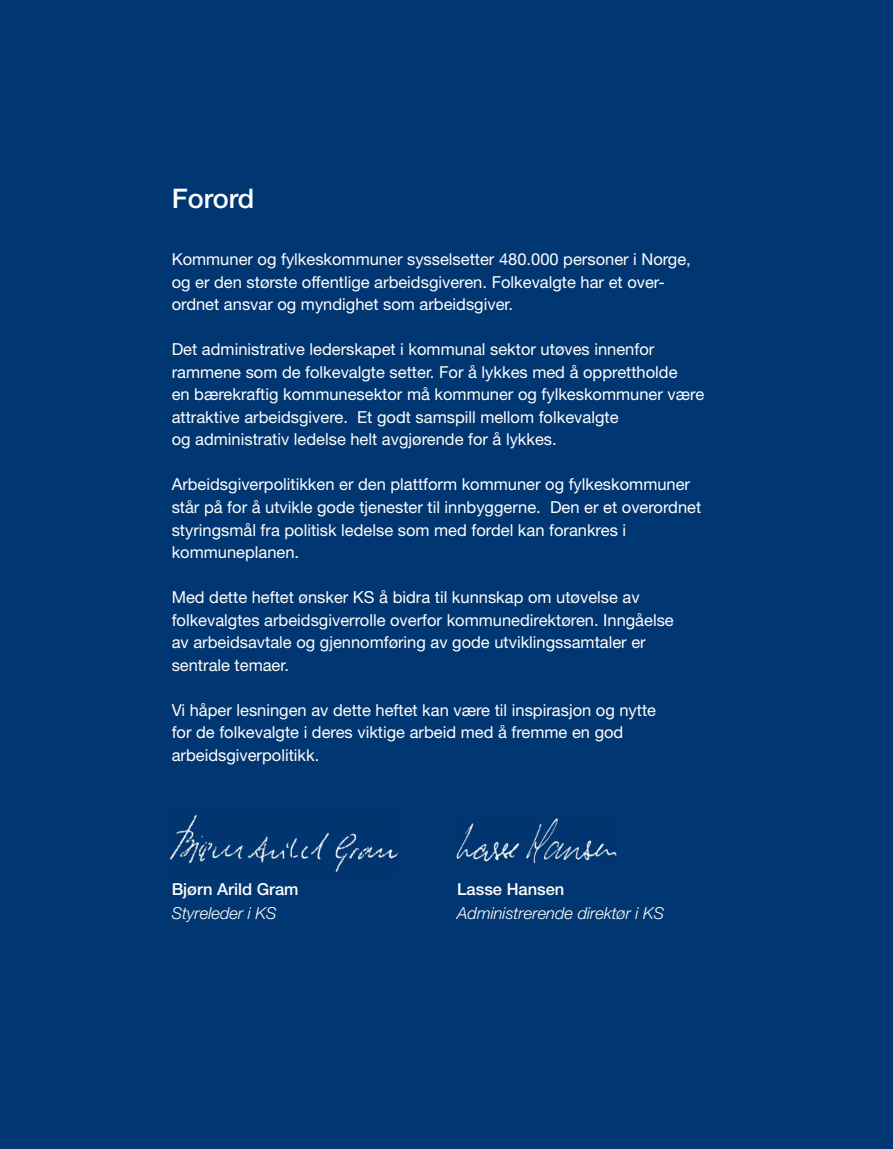
<style>
.page{position:relative;width:893px;height:1149px;background:#fff}
.page>*{position:absolute;margin:0;border:0;box-sizing:border-box;transform-origin:0 0}
.t1{font:500 27px "Helvetica Neue LT Pro";color:#fff}
.t2{font:16.5px/22.5px "Helvetica Neue LT Pro";color:#fff}
.t3{font:italic 300 16.5px "Helvetica Neue LT Pro";color:#fff}
.t4{font:500 16.5px "Helvetica Neue LT Pro";color:#fff}
</style>
<div class="page">
<div style="left:0;top:0;width:893px;height:1148px;background:#003671"></div>
<img style="left:456px;top:818px;width:160px;height:46px">
<img style="left:169px;top:815px;width:229px;height:57px">
<h1 class="t1" style="left:172px;top:182px;width:84px">Forord</h1>
<p class="t2" style="left:172px;top:248px;width:521px">Kommuner og fylkeskommuner sysselsetter 480.000 personer i Norge, og er den største offentlige arbeidsgiveren. Folkevalgte har et over&shy;ordnet ansvar og myndighet som arbeidsgiver.</p>
<p class="t2" style="left:172px;top:338px;width:534px">Det administrative lederskapet i kommunal sektor utøves innenfor rammene som de folkevalgte setter. For å lykkes med å opprettholde<br>en bærekraftig kommunesektor må kommuner og fylkeskommuner være attraktive arbeidsgivere. Et godt samspill mellom folkevalgte<br>og administrativ ledelse helt avgjørende for å lykkes.</p>
<p class="t2" style="left:172px;top:473px;width:531px">Arbeidsgiverpolitikken er den plattform kommuner og fylkeskommuner står på for å utvikle gode tjenester til innbyggerne. Den er et overordnet styringsmål fra politisk ledelse som med fordel kan forankres i kommuneplanen.</p>
<p class="t2" style="left:172px;top:585px;width:504px">Med dette heftet ønsker KS å bidra til kunnskap om utøvelse av folkevalgtes arbeidsgiverrolle overfor kommunedirektøren. Inngåelse av arbeidsavtale og gjennomføring av gode utviklingssamtaler er sentrale temaer.</p>
<p class="t2" style="left:172px;top:698px;width:486px">Vi håper lesningen av dette heftet kan være til inspirasjon og nytte for de folkevalgte i deres viktige arbeid med å fremme en god arbeidsgiverpolitikk.</p>
<p class="t4" style="left:172px;top:879px;width:128px">Bjørn Arild Gram</p>
<p class="t3" style="left:172px;top:902px;width:106px">Styreleder i KS</p>
<p class="t3" style="left:457px;top:902px;width:209px">Administrerende direktør i KS</p>
<p class="t4" style="left:457px;top:879px;width:109px">Lasse Hansen</p>
</div>
